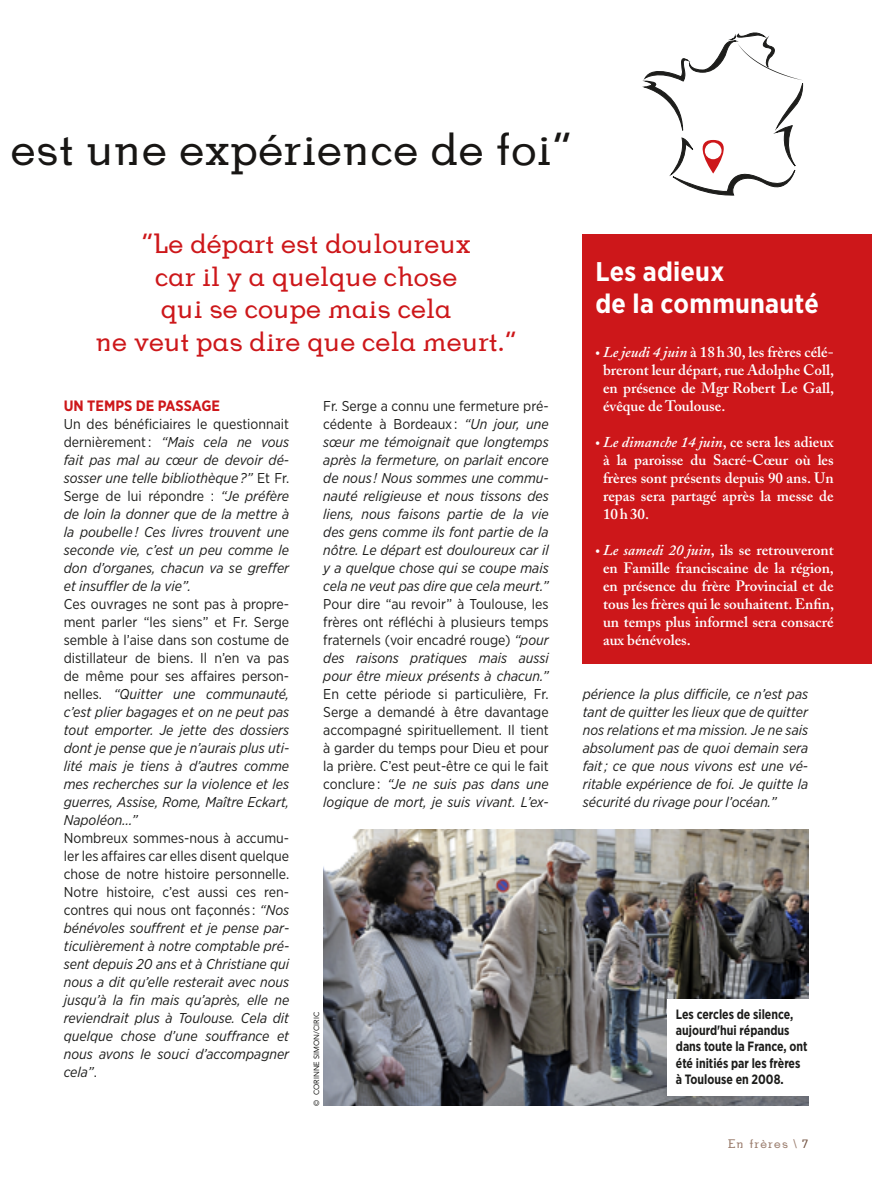
<style>
.page{position:relative;width:872px;height:1191px;background:#fff}
.page>*{position:absolute;margin:0;border:0;box-sizing:border-box;transform-origin:0 0}
.t1{font:45px "BDP Old Neo Regular";letter-spacing:.01em;color:#181614}
.t2{font:27px/32.4px "BDP Old Neo Regular";color:#cd171a;text-align:center}
.t3{font:700 27px/32.4px "Gotham Narrow";letter-spacing:.01em;color:#fff}
.t4{font:600 15px/18px "Adobe Caslon";color:#fff;text-align:justify}
.t5{font:700 15px "Gotham Narrow";color:#cd171a}
.t6{font:italic 14.25px/18px "Gotham Narrow";color:#1d1d1b;text-align:justify}
.t7{font:14.25px/18px "Gotham Narrow";color:#1d1d1b;text-align:justify}
.t8{font:700 13.5px/16.2px "Gotham Narrow";color:#1d1d1b;scale:.9 1}
.t9{font:12px "BDP Old Neo Regular";letter-spacing:.1em;color:#997b6b}
.t10{font:7.5px "Avenir";color:#1d1d1b}
.s1{font-family:"Source Sans Pro";font-weight:400}
.s2{font-style:italic}
.s3{font-style:normal}
.s4{color:#71503f}
</style>
<div class="page">
<div style="left:583px;top:234px;width:289px;height:429px;background:#cd171a"></div>
<svg style="left:644px;top:32px;width:159px;height:164px"></svg>
<div style="left:705px;top:142px;width:16px;height:17px;background:#fff;border-radius:50%"></div>
<img style="left:323px;top:829px;width:485px;height:277px">
<div style="left:667px;top:999px;width:149px;height:96px;background:#fff"></div>
<h1 class="t1" style="left:11px;top:122px;width:563px">est une expérience de foi”</h1>
<h2 class="t2" style="left:96px;top:227px;width:422px">“Le départ est douloureux<br>car il y a quelque chose<br>qui se coupe mais cela<br>ne veut pas dire que cela meurt.”</h2>
<h2 class="t3" style="left:595px;top:255px;width:225px">Les adieux<br>de la communauté</h2>
<p class="t4" style="left:603px;top:343px;width:232px;text-indent:-8px"><span class="s1">•</span> <span class="s2">Le jeudi 4 juin</span> à 18h30, les frères célé&shy;breront leur départ, rue Adolphe Coll, en présence de Mgr Robert Le Gall, évêque de Toulouse.</p>
<p class="t4" style="left:603px;top:433px;width:232px;text-indent:-8px"><span class="s1">•</span> <span class="s2">Le dimanche 14 juin</span>, ce sera les adieux à la paroisse du Sacré-Cœur où les frères sont présents depuis 90 ans. Un repas sera partagé après la messe de 10h30.</p>
<p class="t4" style="left:603px;top:541px;width:232px;text-indent:-8px"><span class="s1">•</span> <span class="s2">Le samedi 20 juin</span>, ils se retrouveront en Famille franciscaine de la région, en présence du frère Provincial et de tous les frères qui le souhaitent. Enfin, un temps plus informel sera consacré aux bénévoles.</p>
<p class="t5" style="left:64px;top:396px;width:158px">UN TEMPS DE PASSAGE</p>
<p class="t6" style="left:64px;top:415px;width:227px"><span class="s3">Un des bénéficiaires le questionnait dernièrement :</span> “Mais cela ne vous fait pas mal au cœur de devoir dé&shy;sosser une telle bibliothèque ?” <span class="s3">Et Fr.<br>Serge de lui répondre :</span> “Je préfère de loin la donner que de la mettre à la poubelle ! Ces livres trouvent une seconde vie, c’est un peu comme le don d’organes, chacun va se greffer et insuffler de la vie”.</p>
<p class="t6" style="left:64px;top:595px;width:227px"><span class="s3">Ces ouvrages ne sont pas à propre&shy;ment parler “les siens” et Fr. Serge semble à l’aise dans son costume de distillateur de biens. Il n’en va pas de même pour ses affaires person&shy;nelles.</span> “Quitter une communauté, c’est plier bagages et on ne peut pas tout emporter. Je jette des dossiers dont je pense que je n’aurais plus uti&shy;lité mais je tiens à d’autres comme mes recherches sur la violence et les guerres, Assise, Rome, Maître Eckart, Napoléon...”</p>
<p class="t6" style="left:64px;top:829px;width:227px"><span class="s3">Nombreux sommes-nous à accumu&shy;ler les affaires car elles disent quelque chose de notre histoire personnelle.<br>Notre histoire, c’est aussi ces ren&shy;contres qui nous ont façonnés :</span> “Nos bénévoles souffrent et je pense par&shy;ticulièrement à notre comptable pré&shy;sent depuis 20 ans et à Christiane qui nous a dit qu’elle resterait avec nous jusqu’à la fin mais qu’après, elle ne reviendrait plus à Toulouse. Cela dit quelque chose d’une souffrance et nous avons le souci d’accompagner cela”<span class="s3">.</span></p>
<p class="t6" style="left:323px;top:397px;width:227px"><span class="s3">Fr. Serge a connu une fermeture pré&shy;cédente à Bordeaux :</span> “Un jour, une sœur me témoignait que longtemps après la fermeture, on parlait encore de nous ! Nous sommes une commu&shy;nauté religieuse et nous tissons des liens, nous faisons partie de la vie des gens comme ils font partie de la nôtre. Le départ est douloureux car il y a quelque chose qui se coupe mais cela ne veut pas dire que cela meurt.”</p>
<p class="t7" style="left:323px;top:595px;width:227px">Pour dire “au revoir” à Toulouse, les frères ont réfléchi à plusieurs temps fraternels (voir encadré rouge) <span class="s2">“pour des raisons pratiques mais aussi pour être mieux présents à chacun.”</span></p>
<p class="t7" style="left:323px;top:685px;width:227px">En cette période si particulière, Fr.<br>Serge a demandé à être davantage accompagné spirituellement. Il tient à garder du temps pour Dieu et pour la prière. C’est peut-être ce qui le fait conclure : <span class="s2">“Je ne suis pas dans une logique de mort, je suis vivant. L’ex-</span></p>
<p class="t6" style="left:583px;top:685px;width:227px">périence la plus difficile, ce n’est pas tant de quitter les lieux que de quitter nos relations et ma mission. Je ne sais absolument pas de quoi demain sera fait ; ce que nous vivons est une vé&shy;ritable expérience de foi. Je quitte la sécurité du rivage pour l’océan.”</p>
<p class="t10" style="left:312px;top:1106px;width:95px;rotate:-90deg">© CORINNE SIMON/CIRIC</p>
<p class="t8" style="left:676px;top:1006px;width:148px">Les cercles de silence, aujourd'hui répandus dans toute la France, ont été initiés par les frères à Toulouse en 2008.</p>
<p class="t9" style="left:728px;top:1136px;width:82px">En frères \ <span class="s4">7</span></p>
</div>
